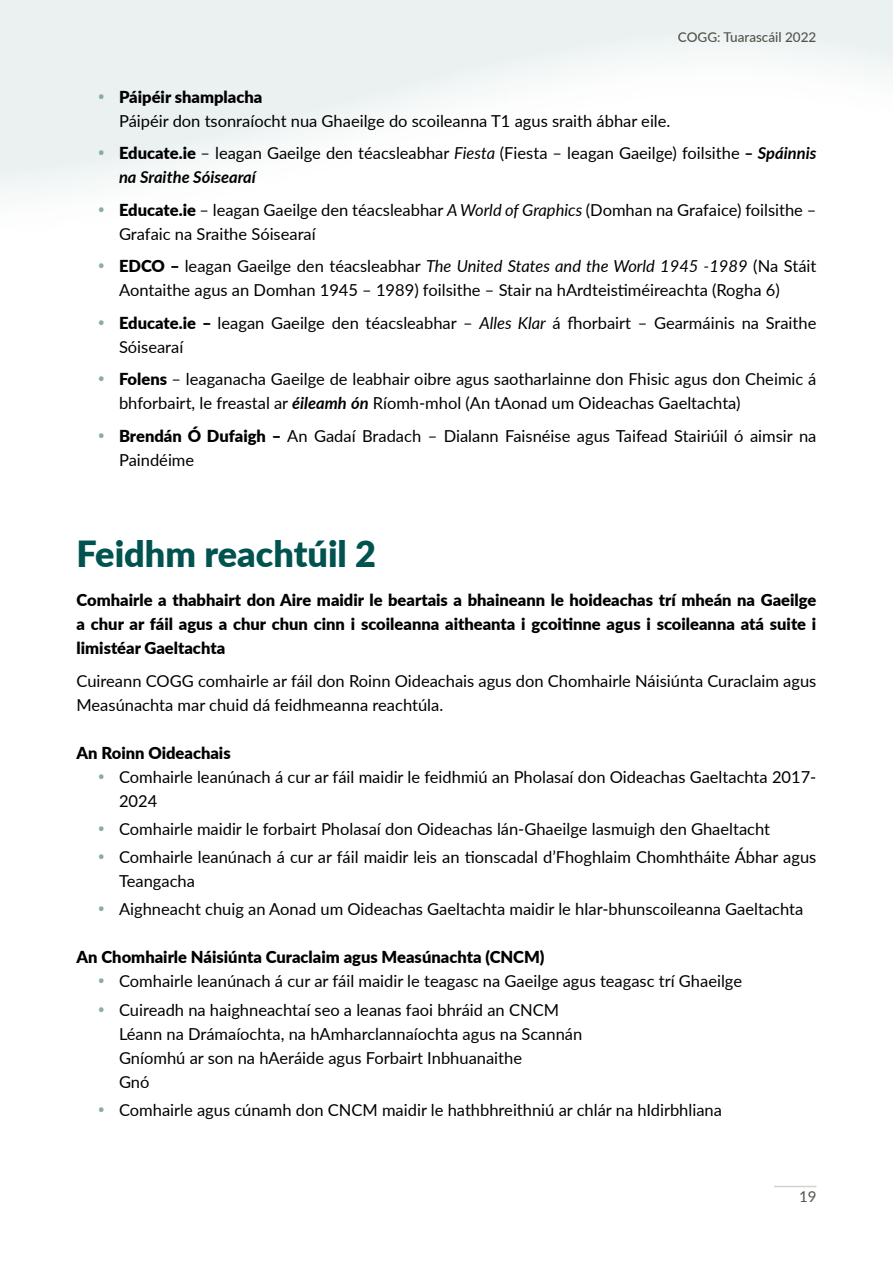
<style>
.page{position:relative;width:893px;height:1263px;background:#fff}
.page>*{position:absolute;margin:0;border:0;box-sizing:border-box;transform-origin:0 0}
.t1{font:900 36px "Lato";color:#00534f}
.t2{font:16.5px/24px "Lato";color:#000}
.t3{font:900 16.5px/24px "Lato";color:#000;text-align:justify}
.t4{font:15px "Lato";color:#53534a}
.t5{font:500 13.5px "Lato";color:#53534a}
.s1{color:#87af9a}
.s2{font-weight:900}
.s3{font-style:italic}
.s4{font-weight:700;font-style:italic}
</style>
<div class="page">
<hr style="left:774px;top:1186px;width:42px;height:1px;background:#d9d2ca">
<p class="t5" style="left:678px;top:27px;width:140px">COGG: Tuarascáil 2022</p>
<p class="t2" style="left:119px;top:84px;width:553px;text-indent:-21px"><span class="s1">•</span> <span class="s2">Páipéir shamplacha<br></span>Páipéir don tsonraíocht nua Ghaeilge do scoileanna T1 agus sraith ábhar eile.</p>
<p class="t2" style="left:119px;top:140px;width:699px;text-indent:-21px"><span class="s1">•</span> <span class="s2">Educate.ie</span> – leagan Gaeilge den téacsleabhar <span class="s3">Fiesta</span> (Fiesta – leagan Gaeilge) foilsithe <span class="s4">– Spáinnis na Sraithe Sóisearaí</span></p>
<p class="t2" style="left:119px;top:197px;width:699px;text-indent:-21px"><span class="s1">•</span> <span class="s2">Educate.ie</span> – leagan Gaeilge den téacsleabhar <span class="s3">A World of Graphics</span> (Domhan na Grafaice) foilsithe –<br>Grafaic na Sraithe Sóisearaí</p>
<p class="t2" style="left:119px;top:253px;width:699px;text-indent:-21px"><span class="s1">•</span> <span class="s2">EDCO –</span> leagan Gaeilge den téacsleabhar <span class="s3">The United States and the World 1945 -1989</span> (Na Stáit<br>Aontaithe agus an Domhan 1945 – 1989) foilsithe – Stair na hArdteistiméireachta (Rogha 6)</p>
<p class="t2" style="left:119px;top:310px;width:699px;text-indent:-21px"><span class="s1">•</span> <span class="s2">Educate.ie –</span> leagan Gaeilge den téacsleabhar – <span class="s3">Alles Klar</span> á fhorbairt – Gearmáinis na Sraithe<br>Sóisearaí</p>
<p class="t2" style="left:119px;top:366px;width:699px;text-indent:-21px"><span class="s1">•</span> <span class="s2">Folens</span> – leaganacha Gaeilge de leabhair oibre agus saotharlainne don Fhisic agus don Cheimic á bhforbairt, le freastal ar <span class="s4">éileamh ón</span> Ríomh-mhol (An tAonad um Oideachas Gaeltachta)</p>
<p class="t2" style="left:119px;top:423px;width:699px;text-indent:-21px"><span class="s1">•</span> <span class="s2">Brendán Ó Dufaigh –</span> An Gadaí Bradach – Dialann Faisnéise agus Taifead Stairiúil ó aimsir na<br>Paindéime</p>
<h1 class="t1" style="left:77px;top:527px;width:301px">Feidhm reachtúil 2</h1>
<p class="t3" style="left:77px;top:587px;width:741px">Comhairle a thabhairt don Aire maidir le beartais a bhaineann le hoideachas trí mheán na Gaeilge a chur ar fáil agus a chur chun cinn i scoileanna aitheanta i gcoitinne agus i scoileanna atá suite i limistéar Gaeltachta</p>
<p class="t2" style="left:77px;top:668px;width:741px">Cuireann COGG comhairle ar fáil don Roinn Oideachais agus don Chomhairle Náisiúnta Curaclaim agus<br>Measúnachta mar chuid dá feidhmeanna reachtúla.</p>
<p class="t3" style="left:77px;top:740px;width:156px">An Roinn Oideachais</p>
<p class="t2" style="left:119px;top:764px;width:699px;text-indent:-21px"><span class="s1">•</span> Comhairle leanúnach á cur ar fáil maidir le feidhmiú an Pholasaí don Oideachas Gaeltachta 2017-<br>2024</p>
<p class="t2" style="left:98px;top:816px;width:674px"><span class="s1">•</span> Comhairle maidir le forbairt Pholasaí don Oideachas lán-Ghaeilge lasmuigh den Ghaeltacht</p>
<p class="t2" style="left:119px;top:844px;width:699px;text-indent:-21px"><span class="s1">•</span> Comhairle leanúnach á cur ar fáil maidir leis an tionscadal d’Fhoghlaim Chomhtháite Ábhar agus<br>Teangacha</p>
<p class="t2" style="left:98px;top:897px;width:707px"><span class="s1">•</span> Aighneacht chuig an Aonad um Oideachas Gaeltachta maidir le hIar-bhunscoileanna Gaeltachta</p>
<p class="t3" style="left:77px;top:945px;width:470px">An Chomhairle Náisiúnta Curaclaim agus Measúnachta (CNCM)</p>
<p class="t2" style="left:98px;top:969px;width:646px"><span class="s1">•</span> Comhairle leanúnach á cur ar fáil maidir le teagasc na Gaeilge agus teagasc trí Ghaeilge</p>
<p class="t2" style="left:119px;top:997px;width:465px;text-indent:-21px"><span class="s1">•</span> Cuireadh na haighneachtaí seo a leanas faoi bhráid an CNCM Léann na Drámaíochta, na hAmharclannaíochta agus na Scannán Gníomhú ar son na hAeráide agus Forbairt Inbhuanaithe<br>Gnó</p>
<p class="t2" style="left:98px;top:1097px;width:626px"><span class="s1">•</span> Comhairle agus cúnamh don CNCM maidir le hathbhreithniú ar chlár na hIdirbhliana</p>
<p class="t4" style="left:799px;top:1186px;width:19px">19</p>
</div>
